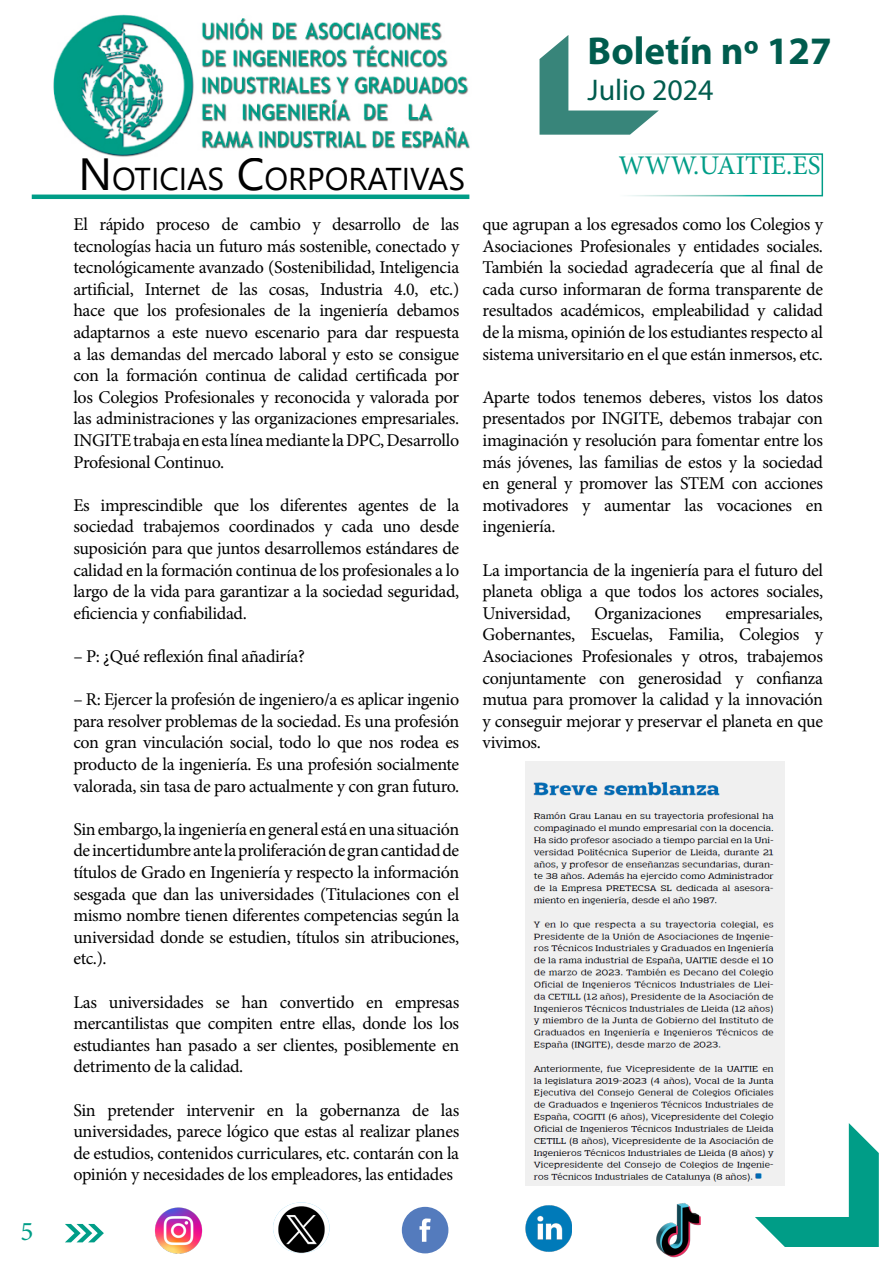
<style>
.page{position:relative;width:893px;height:1263px;background:#fff}
.page>*{position:absolute;margin:0;border:0;box-sizing:border-box;transform-origin:0 0}
.t1{font:700 39px "Myriad Pro";color:#005c4e}
.t2{font:31.5px "Segoe UI Emoji";color:#000}
.t3{font:30px "Myriad Pro";color:#005c4e}
.t4{font:27px "Minion Pro";color:#009d87}
.t5{font:18px/21.6px "Minion Pro";letter-spacing:-.02em;color:#000;text-align:justify}
</style>
<div class="page">
<svg style="left:65px;top:1224px;width:39px;height:18px"></svg>
<div style="left:402px;top:1207px;width:46px;height:46px;background:#547bbd;border-radius:50%"></div>
<svg style="left:419px;top:1218px;width:12px;height:24px"></svg>
<img style="left:273px;top:1202px;width:57px;height:51px">
<img style="left:525px;top:1205px;width:47px;height:47px">
<svg style="left:539px;top:35px;width:120px;height:100px"></svg>
<div style="left:617px;top:153px;width:206px;height:43px;border:2px solid #fff"></div>
<hr style="left:32px;top:195px;width:437px;height:4px;background:#009d87">
<img style="left:53px;top:14px;width:417px;height:143px">
<svg style="left:755px;top:1123px;width:124px;height:124px"></svg>
<img style="left:154px;top:1207px;width:49px;height:47px">
<img style="left:656px;top:1203px;width:45px;height:55px">
<img style="left:525px;top:761px;width:259px;height:424px">
<h3 class="t4" style="left:21px;top:1213px;width:14px">5</h3>
<h1 class="t1" style="left:588px;top:26px;width:246px">Boletín nº 127</h1>
<h3 class="t3" style="left:588px;top:72px;width:128px">Julio 2024</h3>
<h2 class="t2" style="left:208px;top:160px;width:259px">▲ □□▼❖▲</h2>
<p class="t5" style="left:73px;top:213px;width:387px">El rápido proceso de cambio y desarrollo de las tecnologías hacia un futuro más sostenible, conectado y tecnológicamente avanzado (Sostenibilidad, Inteligencia artificial, Internet de las cosas, Industria 4.0, etc.) hace que los profesionales de la ingeniería debamos adaptarnos a este nuevo escenario para dar respuesta a las demandas del mercado laboral y esto se consigue con la formación continua de calidad certificada por los Colegios Profesionales y reconocida y valorada por las administraciones y las organizaciones empresariales.<br>INGITE trabaja en esta línea mediante la DPC, Desarrollo Profesional Continuo.</p>
<p class="t5" style="left:73px;top:494px;width:387px">Es imprescindible que los diferentes agentes de la sociedad trabajemos coordinados y cada uno desde suposición para que juntos desarrollemos estándares de calidad en la formación continua de los profesionales a lo largo de la vida para garantizar a la sociedad seguridad, eficiencia y confiabilidad.</p>
<p class="t5" style="left:73px;top:645px;width:233px">– P: ¿Qué reflexión final añadiría?</p>
<p class="t5" style="left:73px;top:689px;width:387px">– R: Ejercer la profesión de ingeniero/a es aplicar ingenio para resolver problemas de la sociedad. Es una profesión con gran vinculación social, todo lo que nos rodea es producto de la ingeniería. Es una profesión socialmente valorada, sin tasa de paro actualmente y con gran futuro.</p>
<p class="t5" style="left:73px;top:818px;width:387px">Sin embargo, la ingeniería en general está en una situación de incertidumbre ante la proliferación de gran cantidad de títulos de Grado en Ingeniería y respecto la información sesgada que dan las universidades (Titulaciones con el mismo nombre tienen diferentes competencias según la universidad donde se estudien, títulos sin atribuciones, etc.).</p>
<p class="t5" style="left:73px;top:991px;width:387px">Las universidades se han convertido en empresas mercantilistas que compiten entre ellas, donde los los estudiantes han pasado a ser clientes, posiblemente en detrimento de la calidad.</p>
<p class="t5" style="left:73px;top:1099px;width:387px">Sin pretender intervenir en la gobernanza de las universidades, parece lógico que estas al realizar planes de estudios, contenidos curriculares, etc. contarán con la opinión y necesidades de los empleadores, las entidades</p>
<h3 class="t4" style="left:618px;top:148px;width:204px">WWW.UAITIE.ES</h3>
<p class="t5" style="left:483px;top:213px;width:342px">que agrupan a los egresados como los Colegios y Asociaciones Profesionales y entidades sociales.<br>También la sociedad agradecería que al final de cada curso informaran de forma transparente de resultados académicos, empleabilidad y calidad de la misma, opinión de los estudiantes respecto al sistema universitario en el que están inmersos, etc.</p>
<p class="t5" style="left:483px;top:386px;width:342px">Aparte todos tenemos deberes, vistos los datos presentados por INGITE, debemos trabajar con imaginación y resolución para fomentar entre los más jóvenes, las familias de estos y la sociedad en general y promover las STEM con acciones motivadores y aumentar las vocaciones en ingeniería.</p>
<p class="t5" style="left:483px;top:559px;width:342px">La importancia de la ingeniería para el futuro del planeta obliga a que todos los actores sociales, Universidad,</p>
<p class="t5" style="left:483px;top:602px;width:342px;text-indent:243px">empresariales, Gobernantes, Escuelas, Familia, Colegios y Asociaciones Profesionales y otros, trabajemos conjuntamente con generosidad y confianza mutua para promover la calidad y la innovación y conseguir mejorar y preservar el planeta en que vivimos.</p>
<p class="t5" style="left:594px;top:602px;width:109px">Organizaciones</p>
</div>
